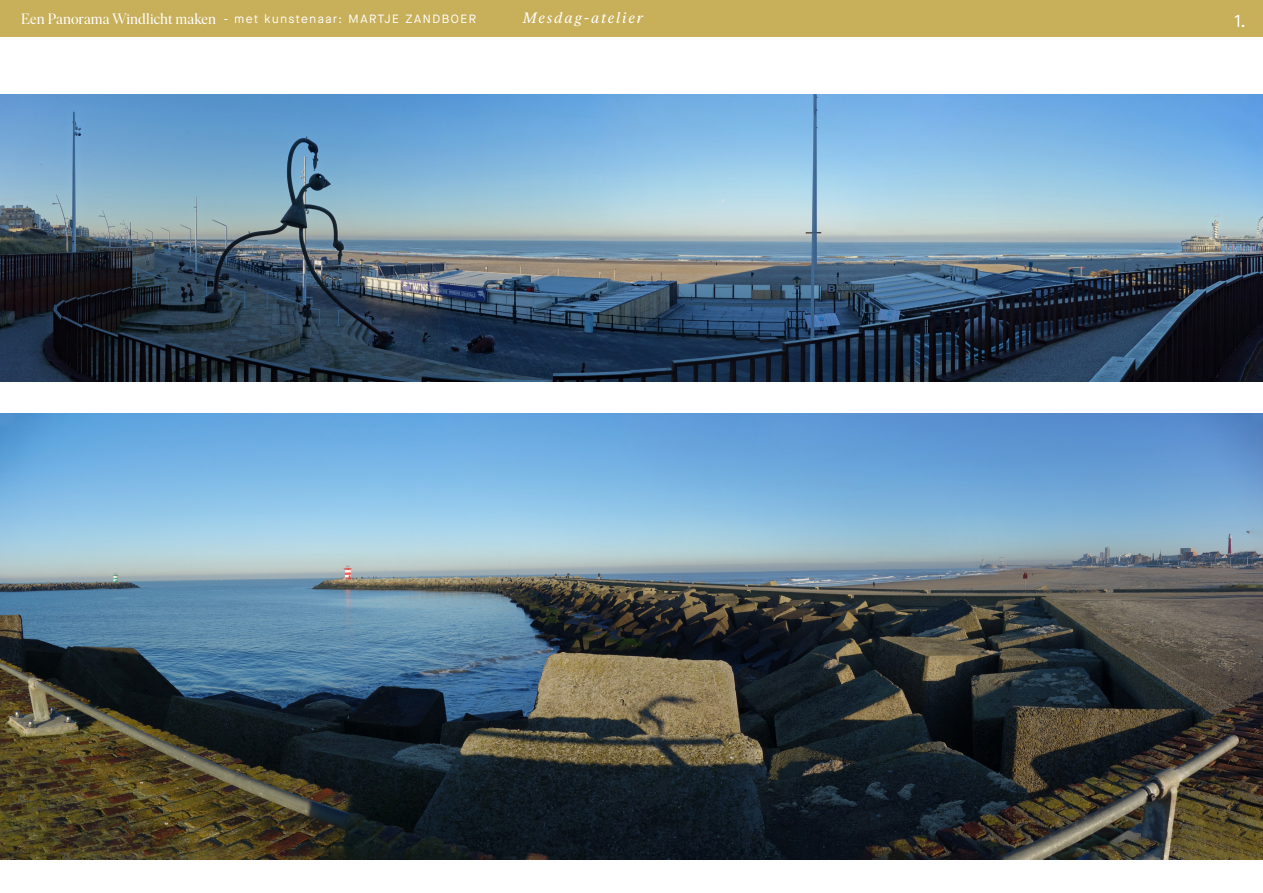
<style>
.page{position:relative;width:1263px;height:893px;background:#fff}
.page>*{position:absolute;margin:0;border:0;box-sizing:border-box;transform-origin:0 0}
.t1{font:18px "Maison Neue";color:#fff}
.t2{font:15px "Ivar Display";letter-spacing:.005em;color:#fff}
.t3{font:italic 15px "Ivar Text";letter-spacing:.125em;color:#fff}
.t4{font:12px "Maison Neue";letter-spacing:.13em;color:#fff}
</style>
<div class="page">
<img style="left:0;top:414px;width:1263px;height:445px">
<img style="left:0;top:95px;width:1263px;height:287px">
<div style="left:0;top:0;width:1263px;height:36px;background:#c8af5a"></div>
<p class="t2" style="left:21px;top:10px;width:196px">Een Panorama Windlicht maken</p>
<p class="t4" style="left:224px;top:11px;width:254px">- met kunstenaar: MARTJE ZANDBOER</p>
<p class="t3" style="left:523px;top:9px;width:122px">Mesdag-atelier</p>
<p class="t1" style="left:1234px;top:8px;width:13px">1.</p>
</div>
